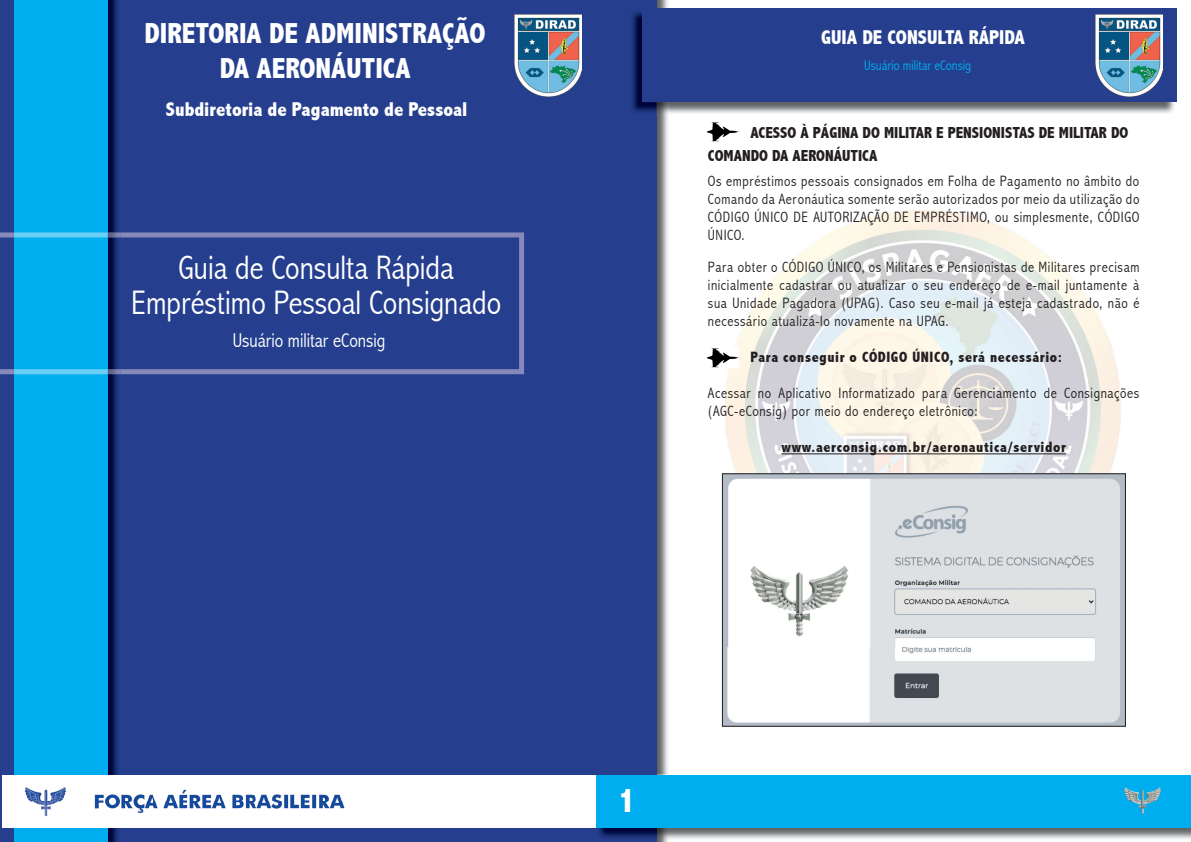
<style>
.page{position:relative;width:1191px;height:842px;background:#fff}
.page>*{position:absolute;margin:0;border:0;box-sizing:border-box;transform-origin:0 0}
.t1{font:800 condensed 35px "Abadi";color:#fff}
.t2{font:300 condensed 34px/35px "Abadi";color:#fff;text-align:center}
.t3{font:800 condensed 29px/34.8px "Abadi";color:#fff;text-align:center}
.t4{font:800 condensed 20px "Abadi";color:#fff}
.t5{font:300 condensed 20px "Abadi";color:#fff}
.t6{font:800 condensed 16px/23px "Abadi";color:#231f20}
.t7{font:300 condensed 15px/18px "Abadi";letter-spacing:.04em;color:#231f20;text-align:justify}
.t8{font:800 condensed 15px "Abadi";letter-spacing:.04em;color:#231f20}
.t9{font:300 condensed 14px "Abadi";color:#00aeef}
</style>
<div class="page">
<img style="left:707px;top:210px;width:414px;height:266px">
<img style="left:721px;top:476px;width:1px;height:170px">
<img style="left:656px;top:0;width:13px;height:842px">
<div style="left:595px;top:0;width:61px;height:842px;background:#253f8e"></div>
<img style="left:669px;top:102px;width:505px;height:11px">
<svg style="left:656px;top:102px;width:13px;height:13px"></svg>
<img style="left:632px;top:12px;width:24px;height:100px">
<div style="left:642px;top:9px;width:534px;height:93px;background:#253f8e"></div>
<img style="left:669px;top:827px;width:522px;height:12px">
<svg style="left:656px;top:827px;width:13px;height:13px"></svg>
<img style="left:596px;top:827px;width:60px;height:11px">
<div style="left:595px;top:775px;width:596px;height:52px;background:#00aeef"></div>
<div style="left:0;top:0;width:595px;height:842px;background:#253f8e"></div>
<img style="left:108px;top:0;width:12px;height:842px">
<div style="left:14px;top:0;width:94px;height:842px;background:#00aeef"></div>
<div style="left:2px;top:775px;width:593px;height:53px;background:#fff"></div>
<svg style="left:0;top:232px;width:524px;height:142px"></svg>
<img style="left:108px;top:232px;width:12px;height:142px">
<svg style="left:14px;top:232px;width:94px;height:142px"></svg>
<img style="left:25px;top:787px;width:320px;height:30px">
<img style="left:514px;top:14px;width:67px;height:83px">
<img style="left:1095px;top:14px;width:67px;height:83px">
<img style="left:1125px;top:788px;width:35px;height:25px">
<img style="left:724px;top:475px;width:400px;height:250px">
<div style="left:722px;top:473px;width:404px;height:254px;border:1px solid #231f20"></div>
<hr style="left:781px;top:453px;width:284px;height:1px;background:#231f20">
<img style="left:708px;top:347px;width:30px;height:20px">
<img style="left:708px;top:122px;width:30px;height:19px">
<h3 class="t3" style="left:144px;top:16px;width:343px">DIRETORIA DE ADMINISTRAÇÃO<br>DA AERONÁUTICA</h3>
<h3 class="t4" style="left:166px;top:98px;width:303px">Subdiretoria de Pagamento de Pessoal</h3>
<h2 class="t2" style="left:131px;top:250px;width:371px">Guia de Consulta Rápida<br>Empréstimo Pessoal Consignado</h2>
<h3 class="t5" style="left:233px;top:329px;width:154px">Usuário militar eConsig</h3>
<h3 class="t4" style="left:821px;top:26px;width:205px">GUIA DE CONSULTA RÁPIDA</h3>
<p class="t9" style="left:864px;top:57px;width:108px">Usuário militar eConsig</p>
<p class="t6" style="left:708px;top:121px;width:422px;text-indent:43px">ACESSO À PÁGINA DO MILITAR E PENSIONISTAS DE MILITAR DO<br>COMANDO DA AERONÁUTICA</p>
<p class="t7" style="left:708px;top:172px;width:433px">Os empréstimos pessoais consignados em Folha de Pagamento no âmbito do Comando da Aeronáutica somente serão autorizados por meio da utilização do CÓDIGO ÚNICO DE AUTORIZAÇÃO DE EMPRÉSTIMO, ou simplesmente, CÓDIGO ÚNICO.</p>
<p class="t7" style="left:708px;top:258px;width:433px">Para obter o CÓDIGO ÚNICO, os Militares e Pensionistas de Militares precisam inicialmente cadastrar ou atualizar o seu endereço de e -mail juntamente à sua Unidade Pagadora (UPAG). Caso seu e -mail já esteja cadastrado, não é necessário atualizá -lo novamente na UPAG.</p>
<p class="t8" style="left:750px;top:349px;width:313px">Para conseguir o CÓDIGO ÚNICO, será necessário:</p>
<p class="t7" style="left:708px;top:384px;width:433px">Acessar no Aplicativo Informatizado para Gerenciamento de Consignações (AGC -eConsig) por meio do endereço eletrônico:</p>
<p class="t8" style="left:781px;top:439px;width:286px">www.aerconsig.com.br/aeronautica/servidor</p>
<h1 class="t1" style="left:618px;top:780px;width:19px">1</h1>
</div>
